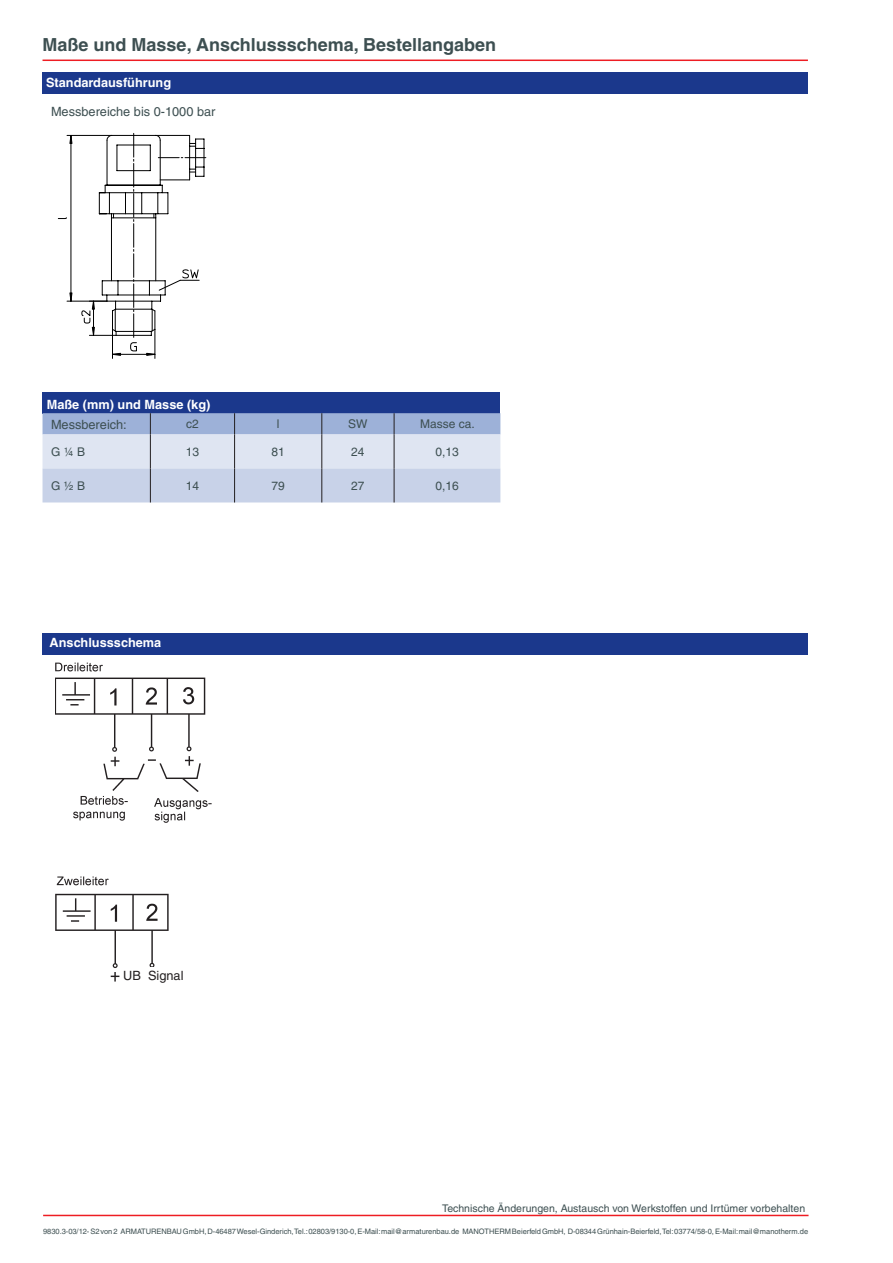
<style>
.page{position:relative;width:893px;height:1263px;background:#fff}
.page>*{position:absolute;margin:0;border:0;box-sizing:border-box;transform-origin:0 0}
.t1{font:700 18px "Helvetica";color:#3d4f51}
.t2{font:700 12.75px "Helvetica";color:#fff}
.t3{font:12.75px "Helvetica";color:#3d4f51}
.t4{font:12.75px "Helvetica";color:#231f20}
.t5{font:12px "Helvetica";color:#3d4f51}
.t6{font:10.5px "Helvetica";color:#3d4f51}
.t7{font:7.5px "Helvetica";letter-spacing:-.005em;color:#3d4f51}
</style>
<div class="page">
<hr style="left:43px;top:60px;width:765px;height:1px;background:#ee1d23">
<hr style="left:43px;top:1215px;width:765px;height:1px;background:#ee1d23">
<div style="left:43px;top:72px;width:765px;height:22px;background:#1b388c"></div>
<div style="left:43px;top:633px;width:765px;height:21px;background:#1b388c"></div>
<img style="left:55px;top:663px;width:157px;height:318px">
<div style="left:147px;top:968px;width:48px;height:17px;background:#fff"></div>
<div style="left:43px;top:392px;width:457px;height:21px;background:#1b388c"></div>
<svg style="left:43px;top:413px;width:457px;height:89px;background:#c5d0e7"></svg>
<hr style="left:150px;top:434px;width:1px;height:34px;background:#231f20">
<hr style="left:234px;top:434px;width:1px;height:34px;background:#231f20">
<hr style="left:321px;top:434px;width:1px;height:34px;background:#231f20">
<hr style="left:394px;top:434px;width:1px;height:34px;background:#231f20">
<hr style="left:150px;top:468px;width:1px;height:34px;background:#231f20">
<hr style="left:234px;top:468px;width:1px;height:34px;background:#231f20">
<hr style="left:321px;top:468px;width:1px;height:34px;background:#231f20">
<hr style="left:394px;top:468px;width:1px;height:34px;background:#231f20">
<svg style="left:57px;top:134px;width:150px;height:225px"></svg>
<hr style="left:52px;top:133px;width:165px;height:1px;background:#000">
<hr style="left:101px;top:1035px;width:116px;height:1px;background:#000">
<hr style="left:52px;top:1035px;width:49px;height:1px;background:#000">
<h1 class="t1" style="left:43px;top:34px;width:455px">Maße und Masse, Anschlussschema, Bestellangaben</h1>
<h2 class="t2" style="left:46px;top:74px;width:127px">Standardausführung</h2>
<h2 class="t3" style="left:51px;top:104px;width:166px">Messbereiche bis 0-1000 bar</h2>
<h2 class="t2" style="left:47px;top:397px;width:165px">Maße (mm) und Masse (kg)</h2>
<h2 class="t3" style="left:51px;top:417px;width:77px">Messbereich:</h2>
<h3 class="t5" style="left:186px;top:417px;width:14px">c2</h3>
<h3 class="t5" style="left:277px;top:417px;width:4px">l</h3>
<h3 class="t5" style="left:348px;top:417px;width:21px">SW</h3>
<h3 class="t5" style="left:420px;top:417px;width:56px">Masse ca.</h3>
<h3 class="t5" style="left:51px;top:445px;width:36px">G ¼ B</h3>
<h3 class="t5" style="left:186px;top:445px;width:15px">13</h3>
<h3 class="t5" style="left:271px;top:445px;width:15px">81</h3>
<h3 class="t5" style="left:351px;top:445px;width:15px">24</h3>
<h3 class="t5" style="left:436px;top:445px;width:25px">0,13</h3>
<h3 class="t5" style="left:51px;top:479px;width:36px">G ½ B</h3>
<h3 class="t5" style="left:186px;top:479px;width:15px">14</h3>
<h3 class="t5" style="left:271px;top:479px;width:15px">79</h3>
<h3 class="t5" style="left:351px;top:479px;width:15px">27</h3>
<h3 class="t5" style="left:436px;top:479px;width:25px">0,16</h3>
<h2 class="t2" style="left:50px;top:635px;width:113px">Anschlussschema</h2>
<h2 class="t4" style="left:123px;top:968px;width:62px">UB Signal</h2>
<h3 class="t6" style="left:442px;top:1202px;width:364px">Technische Änderungen, Austausch von Werkstoffen und Irrtümer vorbehalten</h3>
<p class="t7" style="left:43px;top:1227px;width:766px">9830.3-03/12- S2 von 2 ARMATURENBAU GmbH, D-46487 Wesel-Ginderich, Tel.: 02803/9130-0, E-Mail: mail@armaturenbau.de MANOTHERM Beierfeld GmbH, D-08344 Grünhain-Beierfeld, Tel: 03774/58-0, E-Mail: mail@manotherm.de</p>
</div>
